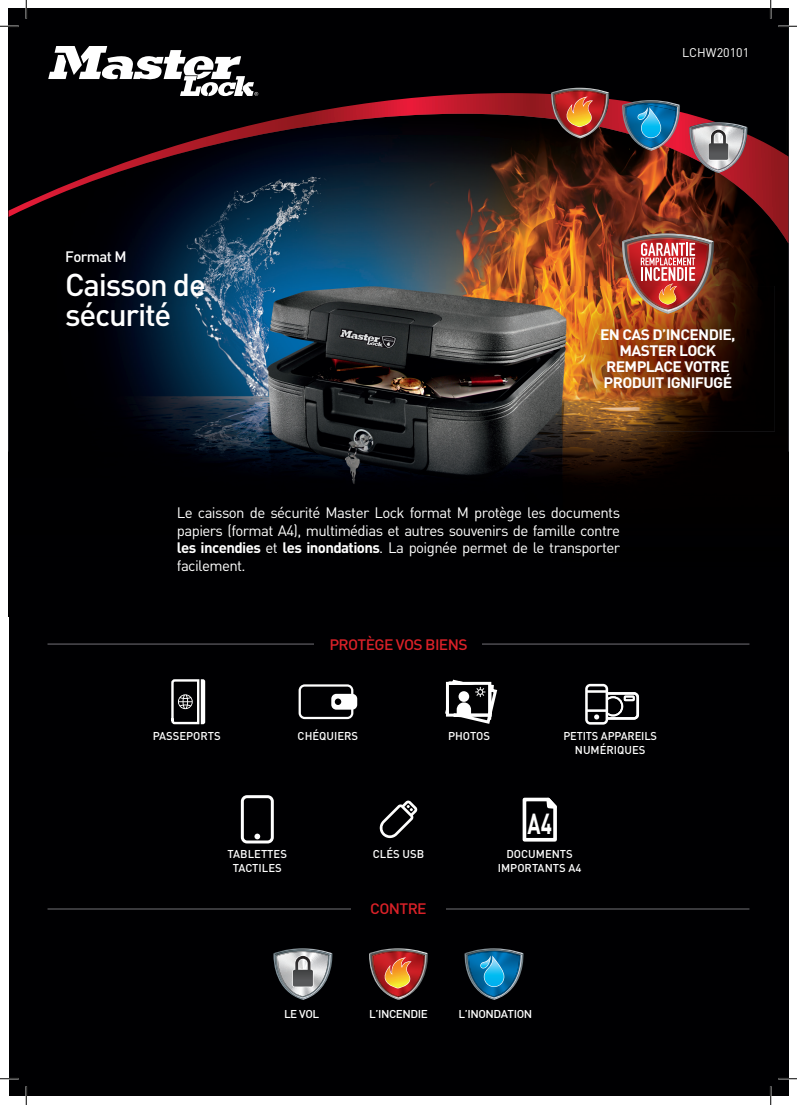
<style>
.page{position:relative;width:797px;height:1105px;background:#fff}
.page>*{position:absolute;margin:0;border:0;box-sizing:border-box;transform-origin:0 0}
.t1{font:500 31.25px/30px "DIN";letter-spacing:-.04em;color:#fff}
.t2{font:700 28.62px "DIN";color:#fff;scale:.72 1}
.t3{font:15px/17.5px "DIN";letter-spacing:-.04em;color:#fff;text-align:justify}
.t4{font:700 15px/16.2px "DIN";letter-spacing:-.04em;color:#fff;text-align:center;scale:1.04 1}
.t5{font:500 15px "DIN";letter-spacing:-.04em;color:#da2128;scale:1.04 1}
.t6{font:500 15px "DIN";letter-spacing:-.04em;color:#fff}
.t7{font:12.5px "DIN";color:#fff}
.t8{font:500 11.25px/13.5px "DIN";color:#fff;text-align:center}
.t9{font:500 11.25px "DIN";letter-spacing:-.04em;color:#fff;scale:1.04 1}
.t10{font:500 11.25px "DIN";color:#fff;scale:1.04 1}
.s1{font-weight:700}
</style>
<div class="page">
<div style="left:9px;top:9px;width:779px;height:1087px;background:#000002"></div>
<img style="left:107px;top:155px;width:681px;height:329px">
<hr style="left:48px;top:908px;width:701px;height:2px;background:#5c5b60">
<hr style="left:48px;top:643px;width:701px;height:2px;background:#5c5b60">
<div style="left:351px;top:892px;width:95px;height:34px;background:#000002"></div>
<div style="left:314px;top:628px;width:168px;height:34px;background:#000002"></div>
<svg style="left:273px;top:948px;width:59px;height:52px"></svg>
<svg style="left:369px;top:948px;width:59px;height:52px"></svg>
<svg style="left:464px;top:948px;width:60px;height:52px"></svg>
<img style="left:560px;top:286px;width:214px;height:145px">
<img style="left:621px;top:234px;width:92px;height:78px">
<svg style="left:171px;top:679px;width:34px;height:46px"></svg>
<svg style="left:298px;top:684px;width:59px;height:35px"></svg>
<svg style="left:445px;top:679px;width:53px;height:45px"></svg>
<svg style="left:585px;top:684px;width:54px;height:41px"></svg>
<div style="left:623px;top:696px;width:11px;height:5px;border:2px solid #fff"></div>
<div style="left:241px;top:795px;width:33px;height:48px;border:3px solid #fff;border-radius:5px"></div>
<svg style="left:254px;top:834px;width:6px;height:5px"></svg>
<svg style="left:380px;top:800px;width:37px;height:38px"></svg>
<svg style="left:522px;top:797px;width:35px;height:45px"></svg>
<svg style="left:27px;top:9px;width:759px;height:208px"></svg>
<svg style="left:9px;top:93px;width:707px;height:124px"></svg>
<svg style="left:48px;top:46px;width:210px;height:50px"></svg>
<svg style="left:689px;top:122px;width:58px;height:51px;background:#9b8286"></svg>
<svg style="left:619px;top:100px;width:63px;height:51px;background:#415e80"></svg>
<svg style="left:551px;top:88px;width:58px;height:50px;background:#994532"></svg>
<svg style="left:0;top:25px;width:19px;height:2px"></svg>
<svg style="left:778px;top:25px;width:19px;height:2px"></svg>
<svg style="left:0;top:1078px;width:19px;height:1px"></svg>
<svg style="left:778px;top:1078px;width:19px;height:1px"></svg>
<svg style="left:25px;top:0;width:2px;height:19px"></svg>
<svg style="left:25px;top:1086px;width:2px;height:19px"></svg>
<svg style="left:770px;top:0;width:1px;height:19px"></svg>
<svg style="left:770px;top:1086px;width:1px;height:19px"></svg>
<p class="t6" style="left:65px;top:247px;width:63px">Format M</p>
<h1 class="t1" style="left:65px;top:268px;width:142px">Caisson de sécurité</h1>
<p class="t7" style="left:682px;top:45px;width:69px">LCHW20101</p>
<p class="t4" style="left:600px;top:326px;width:132px">EN CAS D’INCENDIE,<br>MASTER LOCK<br>REMPLACE VOTRE<br>PRODUIT IGNIFUGÉ</p>
<p class="t3" style="left:177px;top:504px;width:444px">Le caisson de sécurité Master Lock format M protège les documents papiers (format A4), multimédias et autres souvenirs de famille contre <span class="s1">les incendies</span> et <span class="s1">les inondations</span>. La poignée permet de le transporter facilement.</p>
<p class="t5" style="left:329px;top:635px;width:134px">PROTÈGE VOS BIENS</p>
<p class="t8" style="left:153px;top:729px;width:70px">PASSEPORTS</p>
<p class="t8" style="left:297px;top:729px;width:62px">CHÉQUIERS</p>
<p class="t8" style="left:448px;top:729px;width:43px">PHOTOS</p>
<p class="t8" style="left:563px;top:729px;width:95px">PETITS APPAREILS<br>NUMÉRIQUES</p>
<h2 class="t2" style="left:527px;top:805px;width:35px">A4</h2>
<p class="t8" style="left:228px;top:847px;width:61px">TABLETTES<br>TACTILES</p>
<p class="t8" style="left:373px;top:847px;width:53px">CLÉS USB</p>
<p class="t8" style="left:498px;top:847px;width:85px">DOCUMENTS<br>IMPORTANTS A4</p>
<p class="t5" style="left:370px;top:899px;width:56px">CONTRE</p>
<p class="t10" style="left:284px;top:1007px;width:35px">LE VOL</p>
<p class="t9" style="left:369px;top:1007px;width:58px">L’INCENDIE</p>
<p class="t9" style="left:458px;top:1007px;width:72px">L’INONDATION</p>
</div>
